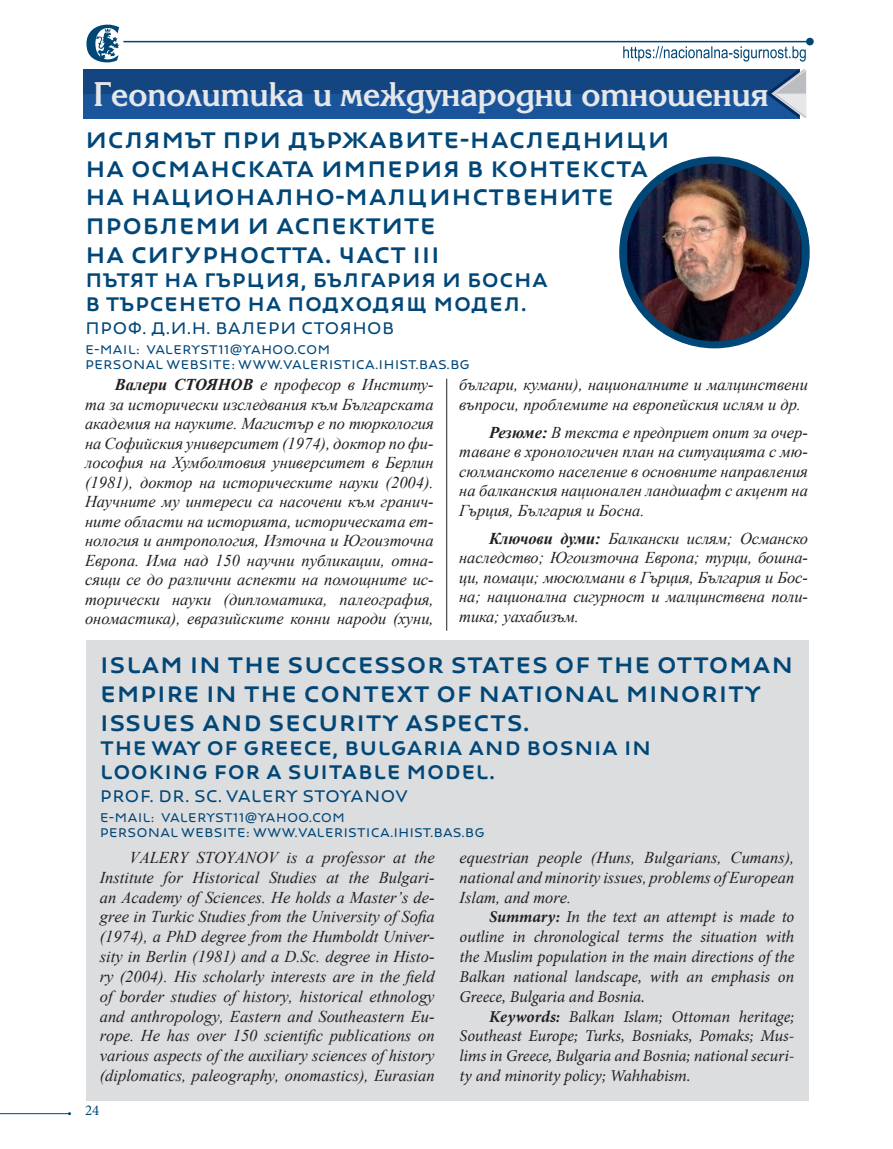
<style>
.page{position:relative;width:893px;height:1149px;background:#fff}
.page>*{position:absolute;margin:0;border:0;box-sizing:border-box;transform-origin:0 0}
.t1{font:700 35.7px "Karina";color:#e6e7e9}
.Zaglavie{font:500 24px/28.8px "Novotype";color:#004778}
.Zaglavie-2{font:500 21px/24px "Novotype";color:#004778}
.avtor{font:18px "Novotype";letter-spacing:-.025em;color:#004778}
.avtor-2{font:18px "Novotype";color:#004778}
.Abstract_BG{font:italic 16.5px/19.5px "Times New Roman";color:#231f20;text-align:justify}
.Abstract_EN{font:italic 16.5px/19.8px "Times New Roman";color:#231f20;text-align:justify}
.t2{font:italic 16.5px/19.8px "Minion Pro";letter-spacing:-.005em;color:#231f20;text-align:justify}
.t3{font:15px "Minion Pro";color:#004778}
.autor-mail{font:13.5px "Novotype";color:#004778}
.s1{font-weight:700}
</style>
<div class="page">
<svg style="left:86px;top:25px;width:33px;height:37px"></svg>
<svg style="left:623px;top:46px;width:183px;height:16px"></svg>
<div style="left:806px;top:38px;width:8px;height:7px;background:#004677;border-radius:50%"></div>
<hr style="left:123px;top:41px;width:683px;height:1px;background:#004677">
<hr style="left:0;top:1112px;width:70px;height:1px;background:#004778">
<div style="left:620px;top:157px;width:189px;height:190px;background:#004778;border-radius:50%"></div>
<img style="left:627px;top:164px;width:175px;height:177px;border-radius:84px">
<div style="left:83px;top:69px;width:716px;height:49px;background:#1a559c"></div>
<div style="left:83px;top:69px;width:716px;height:25px;background:#134580"></div>
<svg style="left:766px;top:69px;width:40px;height:49px"></svg>
<div style="left:86px;top:640px;width:722px;height:460px;background:#dcdddf"></div>
<hr style="left:446px;top:378px;width:1px;height:252px;background:#231f20">
<p class="t1" style="left:94px;top:82px;width:676px">Геополитика и международни отношения</p>
<p class="Zaglavie" style="left:85px;top:125px;width:586px">ИСЛЯМЪТ ПРИ ДЪРЖАВИТЕ-НАСЛЕДНИЦИ<br>НА ОСМАНСКАТА ИМПЕРИЯ В КОНТЕКСТА<br>НА НАЦИОНАЛНО-МАЛЦИНСТВЕНИТЕ<br>ПРОБЛЕМИ И АСПЕКТИТЕ<br>НА СИГУРНОСТТА. част III</p>
<p class="Zaglavie-2" style="left:85px;top:268px;width:465px">ПЪТЯТ НА ГЪРЦИЯ, БЪЛГАРИЯ И БОСНА<br>В ТЪРСЕНЕТО НА ПОДХОДЯЩ МОДЕЛ.</p>
<p class="avtor-2" style="left:85px;top:317px;width:311px">ПРОФ. Д.И.Н. ВАЛЕРИ СТОЯНОВ</p>
<p class="autor-mail" style="left:85px;top:341px;width:247px">E-MAIL: VALERYST11@YAHOO.COM</p>
<p class="autor-mail" style="left:85px;top:356px;width:386px">PERSONAL WEBSITE: WWW.VALERISTICA.IHIST.BAS.BG</p>
<p class="Abstract_BG" style="left:85px;top:374px;width:350px;text-indent:30px"><span class="s1">Валери СТОЯНОВ</span> е професор в Институ&shy;та за исторически изследвания към Българската академия на науките. Магистър е по тюркология на Софийския университет (1974), доктор по фи&shy;лософия на Хумболтовия университет в Берлин (1981), доктор на историческите науки (2004).<br>Научните му интереси са насочени към гранич&shy;ните области на историята, историческата ет&shy;нология и антропология, Източна и Югоизточна Европа. Има над 150 научни публикации, отна&shy;сящи се до различни аспекти на помощните ис&shy;торически науки (дипломатика, палеография, ономастика), евразийските конни народи (хуни,</p>
<p class="Abstract_BG" style="left:459px;top:374px;width:350px">българи, кумани), националните и малцинствени въпроси, проблемите на европейския ислям и др.</p>
<p class="Abstract_BG" style="left:459px;top:422px;width:350px;text-indent:30px"><span class="s1">Резюме:</span> В текста е предприет опит за очер&shy;таване в хронологичен план на ситуацията с мю&shy;сюлманското население в основните направления на балканския национален ландшафт с акцент на Гърция, България и Босна.</p>
<p class="Abstract_BG" style="left:459px;top:528px;width:350px;text-indent:30px"><span class="s1">Ключови думи:</span> Балкански ислям; Османско наследство; Югоизточна Европа; турци, бошна&shy;ци, помаци; мюсюлмани в Гърция, България и Бос&shy;на; национална сигурност и малцинствена поли&shy;тика; уахабизъм.</p>
<p class="Zaglavie" style="left:100px;top:650px;width:695px">ISLAM IN THE SUCCESSOR STATES OF THE OTTOMAN<br>EMPIRE IN THE CONTEXT OF NATIONAL MINORITY<br>ISSUES AND SECURITY ASPECTS.</p>
<p class="Zaglavie-2" style="left:100px;top:735px;width:553px">THE WAY OF GREECE, BULGARIA AND BOSNIA IN<br>LOOKING FOR A SUITABLE MODEL.</p>
<p class="avtor" style="left:100px;top:785px;width:310px">PROF. DR. SC. VALERY STOYANOV</p>
<p class="autor-mail" style="left:100px;top:808px;width:247px">E-MAIL: VALERYST11@YAHOO.COM</p>
<p class="autor-mail" style="left:100px;top:823px;width:386px">PERSONAL WEBSITE: WWW.VALERISTICA.IHIST.BAS.BG</p>
<p class="Abstract_EN" style="left:100px;top:846px;width:336px;text-indent:30px">VALERY STOYANOV is a professor at the Institute for Historical Studies at the Bulgari&shy;an Academy of Sciences. He holds a Master’s de&shy;gree in Turkic Studies from the University of Sofia (1974), a PhD degree from the Humboldt Univer&shy;sity in Berlin (1981) and a D.Sc. degree in Histo&shy;ry (2004). His scholarly interests are in the field of border studies of history, historical ethnology and anthropology, Eastern and Southeastern Eu&shy;rope. He has over 150 scientific publications on various aspects of the auxiliary sciences of history (diplomatics, paleography, onomastics), Eurasian</p>
<p class="Abstract_EN" style="left:460px;top:846px;width:336px">equestrian people (Huns, Bulgarians, Cumans), national and minority issues, problems of European Islam, and more.</p>
<p class="t2" style="left:460px;top:906px;width:336px;text-indent:30px"><span class="s1">Summary:</span> In the text an attempt is made to outline in chronological terms the situation with the Muslim population in the main directions of the Balkan national landscape, with an emphasis on Greece, Bulgaria and Bosnia.</p>
<p class="t2" style="left:460px;top:1005px;width:336px;text-indent:30px"><span class="s1">Keywords:</span> Balkan Islam; Ottoman heritage; Southeast Europe; Turks, Bosniaks, Pomaks; Mus&shy;lims in Greece, Bulgaria and Bosnia; national securi&shy;ty and minority policy; Wahhabism.</p>
<p class="t3" style="left:85px;top:1099px;width:16px">24</p>
</div>
